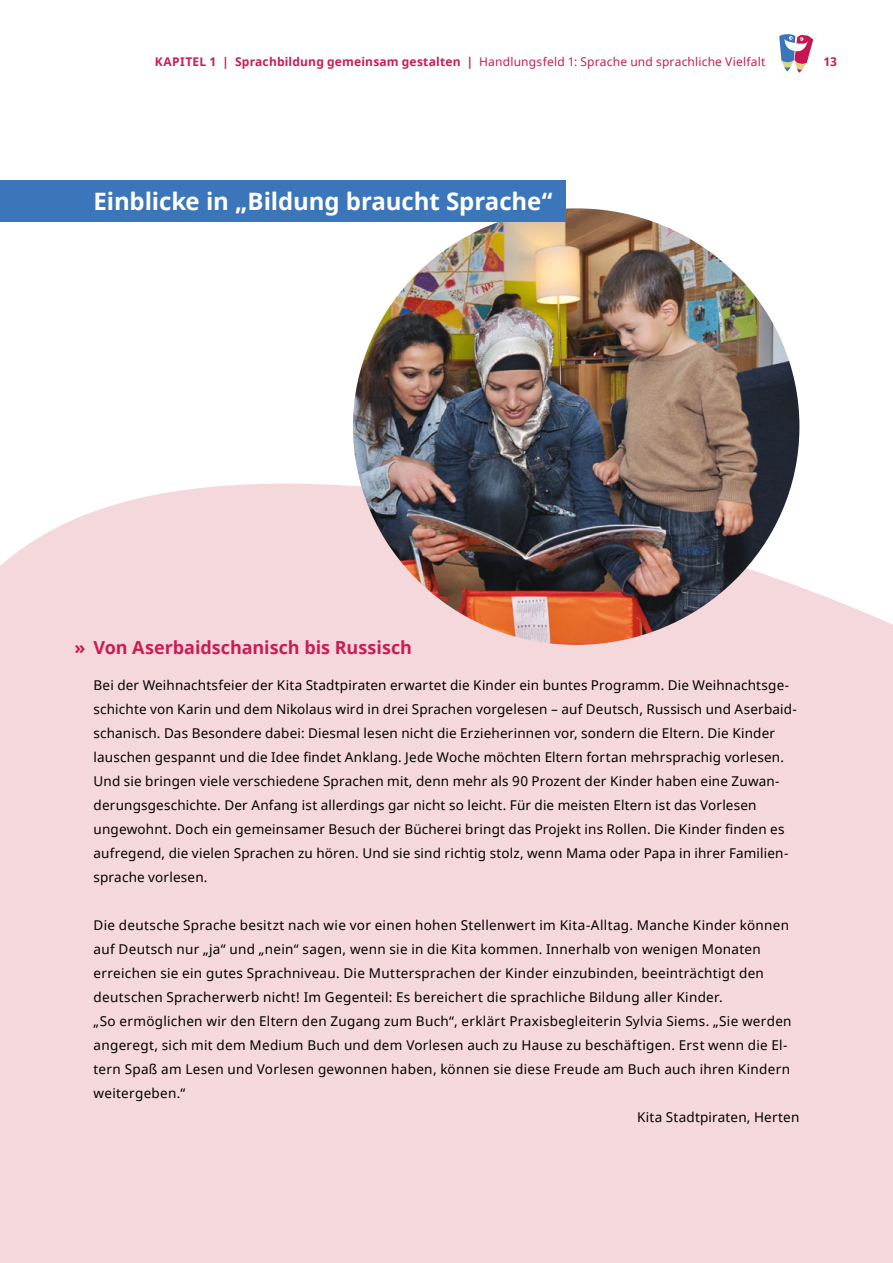
<style>
.page{position:relative;width:893px;height:1263px;background:#fff}
.page>*{position:absolute;margin:0;border:0;box-sizing:border-box;transform-origin:0 0}
.t1{font:700 24px "Noto Sans";letter-spacing:-.005em;color:#fff}
.t2{font:700 18px "Noto Sans";color:#ca1c56}
.t3{font:13.5px/24px "Noto Sans";letter-spacing:.015em;color:#000}
.t4{font:12px "Noto Sans";letter-spacing:.015em;color:#ca1c56}
.t5{font:700 12px "Noto Sans";letter-spacing:.015em;color:#ca1c56}
</style>
<div class="page">
<svg style="left:779px;top:34px;width:34px;height:39px"></svg>
<div style="left:0;top:483px;width:893px;height:780px;background:#f5d8dc"></div>
<img style="left:353px;top:208px;width:446px;height:437px">
<div style="left:0;top:180px;width:565px;height:41px;background:#3b76ba"></div>
<p class="t5" style="left:155px;top:53px;width:63px">KAPITEL 1</p>
<p class="t5" style="left:235px;top:53px;width:227px">Sprachbildung gemeinsam gestalten</p>
<p class="t4" style="left:479px;top:53px;width:288px">Handlungsfeld 1: Sprache und sprachliche Vielfalt</p>
<h1 class="t1" style="left:94px;top:184px;width:460px">Einblicke in „Bildung braucht Sprache“</h1>
<p class="t5" style="left:823px;top:53px;width:15px">13</p>
<h2 class="t2" style="left:75px;top:635px;width:339px">» Von Aserbaidschanisch bis Russisch</h2>
<p class="t3" style="left:94px;top:673px;width:705px">Bei der Weihnachtsfeier der Kita Stadtpiraten erwartet die Kinder ein buntes Programm. Die Weihnachtsge&shy;schichte von Karin und dem Nikolaus wird in drei Sprachen vorgelesen – auf Deutsch, Russisch und Aserbaid&shy;schanisch. Das Besondere dabei: Diesmal lesen nicht die Erzieherinnen vor, sondern die Eltern. Die Kinder lauschen gespannt und die Idee findet Anklang. Jede Woche möchten Eltern fortan mehrsprachig vorlesen.<br>Und sie bringen viele verschiedene Sprachen mit, denn mehr als 90 Prozent der Kinder haben eine Zuwan&shy;derungsgeschichte. Der Anfang ist allerdings gar nicht so leicht. Für die meisten Eltern ist das Vorlesen ungewohnt. Doch ein gemeinsamer Besuch der Bücherei bringt das Projekt ins Rollen. Die Kinder finden es aufregend, die vielen Sprachen zu hören. Und sie sind richtig stolz, wenn Mama oder Papa in ihrer Familien&shy;sprache vorlesen.</p>
<p class="t3" style="left:94px;top:913px;width:697px">Die deutsche Sprache besitzt nach wie vor einen hohen Stellenwert im Kita-Alltag. Manche Kinder können</p>
<p class="t3" style="left:94px;top:937px;width:669px">auf Deutsch nur „ja“ und „nein“ sagen, wenn sie in die Kita kommen. Innerhalb von wenigen Monaten</p>
<p class="t3" style="left:94px;top:961px;width:672px">erreichen sie ein gutes Sprachniveau. Die Muttersprachen der Kinder einzubinden, beeinträchtigt den</p>
<p class="t3" style="left:94px;top:985px;width:631px">deutschen Spracherwerb nicht! Im Gegenteil: Es bereichert die sprachliche Bildung aller Kinder.</p>
<p class="t3" style="left:94px;top:1009px;width:700px">„So ermöglichen wir den Eltern den Zugang zum Buch“, erklärt Praxisbegleiterin Sylvia Siems. „Sie werden</p>
<p class="t3" style="left:94px;top:1033px;width:695px">angeregt, sich mit dem Medium Buch und dem Vorlesen auch zu Hause zu beschäftigen. Erst wenn die El-</p>
<p class="t3" style="left:94px;top:1057px;width:698px">tern Spaß am Lesen und Vorlesen gewonnen haben, können sie diese Freude am Buch auch ihren Kindern</p>
<p class="t3" style="left:94px;top:1081px;width:93px">weitergeben.“</p>
<p class="t3" style="left:637px;top:1105px;width:164px">Kita Stadtpiraten, Herten</p>
</div>
